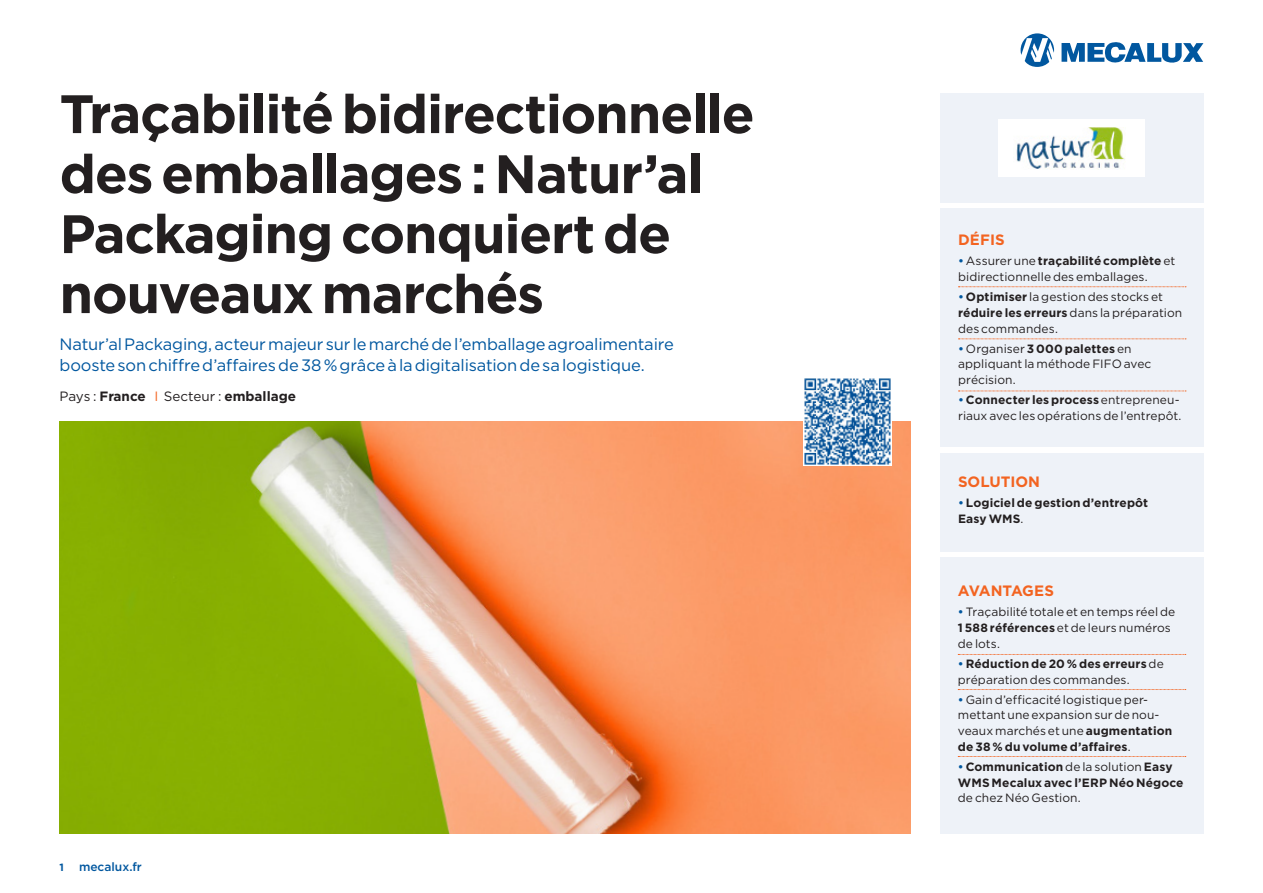
<style>
.page{position:relative;width:1263px;height:893px;background:#fff}
.page>*{position:absolute;margin:0;border:0;box-sizing:border-box;transform-origin:0 0}
.t1{font:700 54px/60px "Gotham";letter-spacing:-.025em;color:#231f20}
.t2{font:16.5px/21px "Gotham";letter-spacing:-.01em;color:#01579f}
.t3{font:700 15px "Gotham";color:#f36421}
.t4{font:700 15px "Gotham";letter-spacing:-.025em;color:#f36421}
.t5{font:700 13.5px "Gotham";color:#231f20}
.t6{font:12px/15.8px "Gotham";letter-spacing:.005em;color:#231f20}
.t7{font:700 12px/15.8px "Gotham";letter-spacing:.01em;color:#231f20}
.t8{font:500 12px "Gotham";color:#01579f}
.t9{font:700 10.5px "Gotham";color:#01579f}
.s1{font-weight:400}
.s2{font-weight:400;color:#f36421}
.s3{font-weight:500;color:#01579f}
.s4{font-weight:700}
</style>
<div class="page">
<svg style="left:1020px;top:33px;width:34px;height:34px"></svg>
<svg style="left:1061px;top:42px;width:142px;height:21px"></svg>
<div style="left:940px;top:94px;width:263px;height:109px;background:#eef2f8"></div>
<img style="left:60px;top:422px;width:850px;height:411px">
<div style="left:940px;top:453px;width:263px;height:99px;background:#eef2f8"></div>
<div style="left:940px;top:208px;width:263px;height:239px;background:#eef2f8"></div>
<svg style="left:958px;top:286px;width:228px;height:1px"></svg>
<div style="left:940px;top:557px;width:263px;height:276px;background:#eef2f8"></div>
<svg style="left:958px;top:654px;width:228px;height:1px"></svg>
<img style="left:803px;top:378px;width:88px;height:88px">
<div style="left:999px;top:119px;width:146px;height:58px;background:#fff"></div>
<img style="left:1016px;top:128px;width:109px;height:41px">
<svg style="left:958px;top:339px;width:228px;height:1px"></svg>
<svg style="left:958px;top:689px;width:228px;height:1px"></svg>
<svg style="left:958px;top:391px;width:228px;height:1px"></svg>
<svg style="left:958px;top:756px;width:228px;height:1px"></svg>
<h1 class="t1" style="left:60px;top:84px;width:697px">Traçabilité bidirectionnelle des emballages : Natur’al<br>Packaging conquiert de nouveaux marchés</h1>
<h2 class="t2" style="left:60px;top:333px;width:616px">Natur’al Packaging, acteur majeur sur le marché de l’emballage agroalimentaire booste son chiffre d’affaires de 38 % grâce à la digitalisation de sa logistique.</h2>
<p class="t5" style="left:60px;top:388px;width:238px"><span class="s1">Pays :</span> France <span class="s2">I</span> <span class="s1">Secteur :</span> emballage</p>
<p class="t9" style="left:60px;top:860px;width:6px">1</p>
<p class="t8" style="left:79px;top:859px;width:64px">mecalux.fr</p>
<p class="t3" style="left:958px;top:230px;width:48px">DÉFIS</p>
<p class="t6" style="left:958px;top:253px;width:219px"><span class="s3">•</span> Assurer une <span class="s4">traçabilité complète</span> et bidirectionnelle des emballages.</p>
<p class="t6" style="left:958px;top:289px;width:226px"><span class="s3">•</span> <span class="s4">Optimiser</span> la gestion des stocks et <span class="s4">réduire les erreurs</span> dans la préparation des commandes.</p>
<p class="t6" style="left:958px;top:340px;width:195px"><span class="s3">•</span> Organiser <span class="s4">3 000 palettes</span> en appliquant la méthode FIFO avec précision.</p>
<p class="t6" style="left:958px;top:392px;width:225px"><span class="s3">•</span> <span class="s4">Connecter les process</span> entrepreneu&shy;riaux avec les opérations de l’entrepôt.</p>
<p class="t3" style="left:958px;top:472px;width:83px">SOLUTION</p>
<p class="t7" style="left:958px;top:495px;width:192px"><span class="s3">•</span> Logiciel de gestion d’entrepôt<br>Easy WMS<span class="s1">.</span></p>
<p class="t4" style="left:958px;top:581px;width:98px">AVANTAGES</p>
<p class="t6" style="left:958px;top:604px;width:219px"><span class="s3">•</span> Traçabilité totale et en temps réel de<br><span class="s4">1 588 références</span> et de leurs numéros de lots.</p>
<p class="t6" style="left:958px;top:655px;width:207px"><span class="s3">•</span> <span class="s4">Réduction de 20 % des erreurs</span> de préparation des commandes.</p>
<p class="t6" style="left:958px;top:691px;width:216px"><span class="s3">•</span> Gain d’efficacité logistique per&shy;mettant une expansion sur de nou&shy;veaux marchés et une <span class="s4">augmentation de 38 % du volume d’affaires</span>.</p>
<p class="t7" style="left:958px;top:759px;width:227px"><span class="s3">•</span> Communication <span class="s1">de la solution</span> Easy<br>WMS Mecalux avec l’ERP Néo Négoce</p>
<p class="t6" style="left:958px;top:790px;width:124px">de chez Néo Gestion.</p>
</div>
